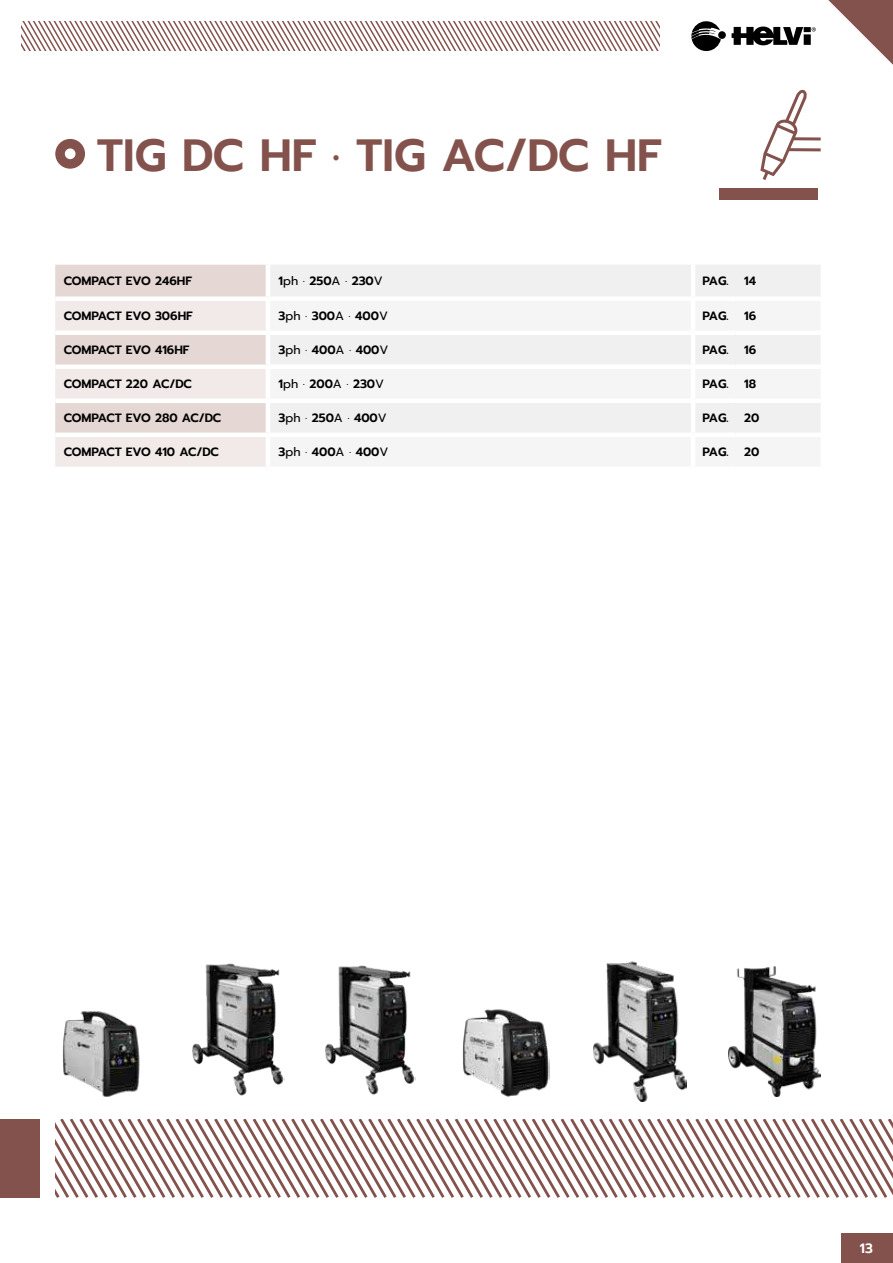
<style>
.page{position:relative;width:893px;height:1263px;background:#fff}
.page>*{position:absolute;margin:0;border:0;box-sizing:border-box;transform-origin:0 0}
.t1{font:600 45px "Prompt";color:#84524c}
.t2{font:600 13.5px "Prompt";color:#fff}
.t3{font:600 12px "Prompt";color:#000}
.s1{font-weight:400}
</style>
<div class="page">
<svg style="left:55px;top:1119px;width:783px;height:78px"></svg>
<svg style="left:838px;top:1119px;width:55px;height:78px"></svg>
<div style="left:0;top:1119px;width:40px;height:78px;background:#84524c"></div>
<div style="left:842px;top:1233px;width:51px;height:30px;background:#84524c"></div>
<svg style="left:21px;top:21px;width:638px;height:29px"></svg>
<svg style="left:828px;top:0;width:65px;height:65px"></svg>
<svg style="left:732px;top:27px;width:84px;height:18px"></svg>
<svg style="left:691px;top:21px;width:35px;height:30px"></svg>
<svg style="left:55px;top:139px;width:30px;height:30px"></svg>
<div style="left:270px;top:265px;width:551px;height:31px;background:#f0f0f0"></div>
<svg style="left:55px;top:265px;width:211px;height:202px"></svg>
<div style="left:270px;top:335px;width:551px;height:97px;background:#f0f0f0"></div>
<hr style="left:691px;top:265px;width:4px;height:31px;background:#fff">
<hr style="left:691px;top:335px;width:4px;height:29px;background:#fff">
<hr style="left:691px;top:369px;width:4px;height:29px;background:#fff">
<hr style="left:691px;top:403px;width:4px;height:30px;background:#fff">
<div style="left:55px;top:296px;width:213px;height:5px;background:#fff"></div>
<div style="left:55px;top:330px;width:213px;height:5px;background:#fff"></div>
<div style="left:55px;top:364px;width:213px;height:5px;background:#fff"></div>
<div style="left:268px;top:364px;width:425px;height:5px;background:#fff"></div>
<div style="left:693px;top:364px;width:43px;height:5px;background:#fff"></div>
<div style="left:736px;top:364px;width:85px;height:5px;background:#fff"></div>
<div style="left:55px;top:398px;width:213px;height:5px;background:#fff"></div>
<div style="left:268px;top:398px;width:425px;height:5px;background:#fff"></div>
<div style="left:693px;top:398px;width:43px;height:5px;background:#fff"></div>
<div style="left:736px;top:398px;width:85px;height:5px;background:#fff"></div>
<hr style="left:55px;top:433px;width:213px;height:4px;background:#fff">
<svg style="left:760px;top:90px;width:61px;height:90px"></svg>
<div style="left:719px;top:188px;width:98px;height:12px;background:#84524c"></div>
<img style="left:63px;top:1011px;width:77px;height:86px">
<img style="left:462px;top:1009px;width:87px;height:88px">
<img style="left:594px;top:961px;width:92px;height:140px">
<img style="left:729px;top:966px;width:92px;height:130px">
<img style="left:325px;top:965px;width:90px;height:130px">
<img style="left:192px;top:963px;width:93px;height:133px">
<h1 class="t1" style="left:97px;top:122px;width:567px">TIG DC HF · TIG AC/DC HF</h1>
<p class="t3" style="left:64px;top:272px;width:130px">COMPACT EVO 246HF</p>
<p class="t3" style="left:279px;top:272px;width:106px">1<span class="s1">ph ·</span> 250<span class="s1">A ·</span> 230<span class="s1">V</span></p>
<p class="t3" style="left:702px;top:272px;width:28px">PAG.</p>
<p class="t3" style="left:744px;top:272px;width:13px">14</p>
<p class="t3" style="left:64px;top:307px;width:131px">COMPACT EVO 306HF</p>
<p class="t3" style="left:279px;top:307px;width:111px">3<span class="s1">ph ·</span> 300<span class="s1">A ·</span> 400<span class="s1">V</span></p>
<p class="t3" style="left:702px;top:307px;width:28px">PAG.</p>
<p class="t3" style="left:744px;top:307px;width:14px">16</p>
<p class="t3" style="left:64px;top:341px;width:127px">COMPACT EVO 416HF</p>
<p class="t3" style="left:279px;top:341px;width:111px">3<span class="s1">ph ·</span> 400<span class="s1">A ·</span> 400<span class="s1">V</span></p>
<p class="t3" style="left:702px;top:341px;width:28px">PAG.</p>
<p class="t3" style="left:744px;top:341px;width:14px">16</p>
<p class="t3" style="left:64px;top:375px;width:130px">COMPACT 220 AC/DC</p>
<p class="t3" style="left:279px;top:375px;width:107px">1<span class="s1">ph ·</span> 200<span class="s1">A ·</span> 230<span class="s1">V</span></p>
<p class="t3" style="left:702px;top:375px;width:28px">PAG.</p>
<p class="t3" style="left:744px;top:375px;width:13px">18</p>
<p class="t3" style="left:64px;top:409px;width:159px">COMPACT EVO 280 AC/DC</p>
<p class="t3" style="left:279px;top:409px;width:110px">3<span class="s1">ph ·</span> 250<span class="s1">A ·</span> 400<span class="s1">V</span></p>
<p class="t3" style="left:702px;top:409px;width:28px">PAG.</p>
<p class="t3" style="left:744px;top:409px;width:17px">20</p>
<p class="t3" style="left:64px;top:443px;width:157px">COMPACT EVO 410 AC/DC</p>
<p class="t3" style="left:279px;top:443px;width:111px">3<span class="s1">ph ·</span> 400<span class="s1">A ·</span> 400<span class="s1">V</span></p>
<p class="t3" style="left:702px;top:443px;width:28px">PAG.</p>
<p class="t3" style="left:744px;top:443px;width:17px">20</p>
<p class="t2" style="left:860px;top:1238px;width:15px">13</p>
</div>
